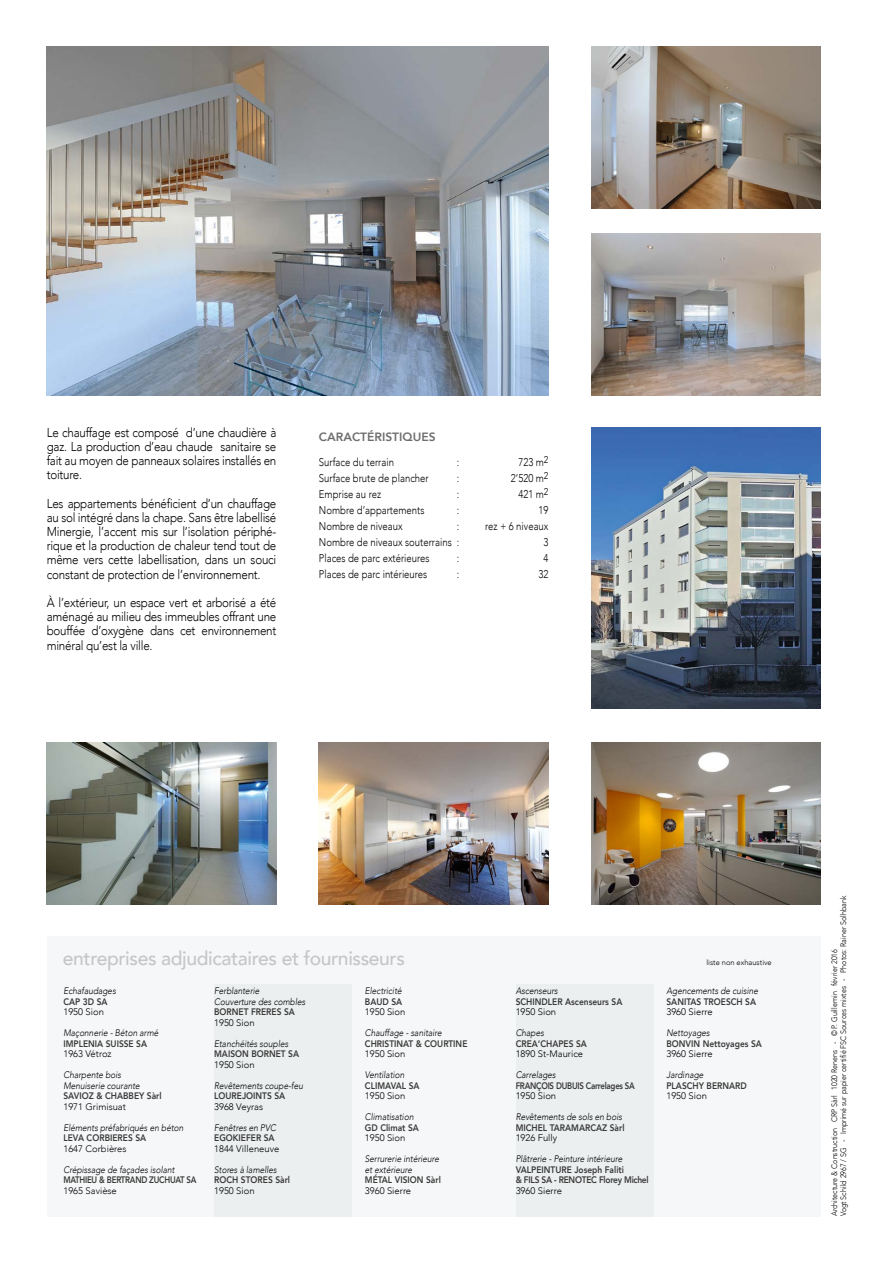
<style>
.page{position:relative;width:893px;height:1263px;background:#fff}
.page>*{position:absolute;margin:0;border:0;box-sizing:border-box;transform-origin:0 0}
.t1{font:500 19.5px "Avenir";letter-spacing:-.02em;color:#c5c6c6}
.t2{font:300 12.9px/14.2px "Avenir";letter-spacing:-.02em;color:#000;text-align:justify;scale:.9 1}
.t3{font:800 12px "Avenir";color:#6e6e6e}
.t4{font:300 11.25px "Avenir";color:#000;scale:.85 1}
.t5{font:italic 300 9.45px/10.5px "Avenir";color:#000;scale:.89 1}
.t6{font:800 9.45px "Avenir";color:#3a3a39;scale:.89 1}
.t7{font:300 9.45px "Avenir";color:#000}
.t8{font:800 9.45px "Avenir";letter-spacing:-.03em;color:#3a3a39;scale:.83 1}
.t9{font:800 9.45px/10.5px "Avenir";letter-spacing:-.03em;color:#3a3a39;scale:.89 1}
.t10{font:300 7.95px/9px "Avenir";color:#000;scale:.9 1}
.t11{font:300 7.5px "Avenir";color:#000}
</style>
<div class="page">
<img style="left:591px;top:428px;width:230px;height:281px">
<img style="left:319px;top:743px;width:230px;height:161px">
<img style="left:591px;top:47px;width:230px;height:161px">
<img style="left:47px;top:47px;width:502px;height:348px">
<div style="left:47px;top:936px;width:774px;height:280px;background:#f6f7f8"></div>
<div style="left:214px;top:984px;width:138px;height:232px;background:#eceff0"></div>
<div style="left:516px;top:984px;width:137px;height:232px;background:#eceff0"></div>
<img style="left:591px;top:234px;width:230px;height:161px">
<img style="left:47px;top:743px;width:229px;height:161px">
<img style="left:591px;top:743px;width:230px;height:161px">
<p class="t2" style="left:47px;top:425px;width:257px">Le chauffage est composé d’une chaudière à gaz. La production d’eau chaude sanitaire se fait au moyen de panneaux solaires installés en toiture.</p>
<p class="t2" style="left:47px;top:496px;width:257px">Les appartements bénéficient d’un chauffage au sol intégré dans la chape. Sans être labellisé Minergie, l’accent mis sur l’isolation périphé&shy;rique et la production de chaleur tend tout de même vers cette labellisation, dans un souci constant de protection de l’environnement.</p>
<p class="t2" style="left:47px;top:595px;width:257px">À l’extérieur, un espace vert et arborisé a été aménagé au milieu des immeubles offrant une bouffée d’oxygène dans cet environnement minéral qu’est la ville.</p>
<p class="t3" style="left:319px;top:426px;width:118px">CARACTÉRISTIQUES</p>
<p class="t4" style="left:319px;top:456px;width:90px">Surface du terrain</p>
<p class="t4" style="left:457px;top:456px;width:4px">:</p>
<p class="t4" style="left:518px;top:456px;width:37px">723 m<sup>2</sup></p>
<p class="t4" style="left:319px;top:472px;width:131px">Surface brute de plancher</p>
<p class="t4" style="left:457px;top:472px;width:4px">:</p>
<p class="t4" style="left:511px;top:472px;width:46px">2’520 m<sup>2</sup></p>
<p class="t4" style="left:319px;top:488px;width:75px">Emprise au rez</p>
<p class="t4" style="left:457px;top:488px;width:4px">:</p>
<p class="t4" style="left:518px;top:488px;width:37px">421 m<sup>2</sup></p>
<p class="t4" style="left:319px;top:504px;width:126px">Nombre d’appartements</p>
<p class="t4" style="left:457px;top:504px;width:4px">:</p>
<p class="t4" style="left:539px;top:504px;width:13px">19</p>
<p class="t4" style="left:319px;top:520px;width:100px">Nombre de niveaux</p>
<p class="t4" style="left:457px;top:520px;width:4px">:</p>
<p class="t4" style="left:485px;top:520px;width:76px">rez + 6 niveaux</p>
<p class="t4" style="left:319px;top:536px;width:167px">Nombre de niveaux souterrains :</p>
<p class="t4" style="left:544px;top:536px;width:7px">3</p>
<p class="t4" style="left:319px;top:552px;width:132px">Places de parc extérieures</p>
<p class="t4" style="left:457px;top:552px;width:4px">:</p>
<p class="t4" style="left:544px;top:552px;width:7px">4</p>
<p class="t4" style="left:319px;top:568px;width:129px">Places de parc intérieures</p>
<p class="t4" style="left:457px;top:568px;width:4px">:</p>
<p class="t4" style="left:539px;top:568px;width:13px">32</p>
<h1 class="t1" style="left:63px;top:941px;width:344px">entreprises adjudicataires et fournisseurs</h1>
<p class="t11" style="left:706px;top:957px;width:67px">liste non exhaustive</p>
<p class="t5" style="left:365px;top:986px;width:43px">Electricité</p>
<p class="t6" style="left:365px;top:993px;width:43px">BAUD SA</p>
<p class="t7" style="left:365px;top:1006px;width:42px">1950 Sion</p>
<p class="t5" style="left:365px;top:1028px;width:88px">Chauffage - sanitaire</p>
<p class="t6" style="left:365px;top:1035px;width:117px">CHRISTINAT &amp; COURTINE</p>
<p class="t7" style="left:365px;top:1048px;width:42px">1950 Sion</p>
<p class="t5" style="left:365px;top:1070px;width:46px">Ventilation</p>
<p class="t6" style="left:365px;top:1077px;width:63px">CLIMAVAL SA</p>
<p class="t7" style="left:365px;top:1090px;width:42px">1950 Sion</p>
<p class="t5" style="left:365px;top:1112px;width:56px">Climatisation</p>
<p class="t6" style="left:365px;top:1119px;width:62px">GD Climat SA</p>
<p class="t7" style="left:365px;top:1132px;width:42px">1950 Sion</p>
<p class="t5" style="left:365px;top:1154px;width:85px">Serrurerie intérieure et extérieure</p>
<p class="t6" style="left:365px;top:1171px;width:87px">MÉTAL VISION Sàrl</p>
<p class="t7" style="left:365px;top:1185px;width:48px">3960 Sierre</p>
<p class="t5" style="left:63px;top:986px;width:60px">Echafaudages</p>
<p class="t6" style="left:63px;top:993px;width:51px">CAP 3D SA</p>
<p class="t7" style="left:63px;top:1006px;width:42px">1950 Sion</p>
<p class="t5" style="left:63px;top:1028px;width:108px">Maçonnerie - Béton armé</p>
<p class="t6" style="left:63px;top:1035px;width:96px">IMPLENIA SUISSE SA</p>
<p class="t7" style="left:63px;top:1048px;width:50px">1963 Vétroz</p>
<p class="t5" style="left:63px;top:1070px;width:87px">Charpente bois<br>Menuiserie courante</p>
<p class="t6" style="left:63px;top:1087px;width:112px">SAVIOZ &amp; CHABBEY Sàrl</p>
<p class="t7" style="left:63px;top:1101px;width:64px">1971 Grimisuat</p>
<p class="t5" style="left:63px;top:1122px;width:136px">Eléments préfabriqués en béton</p>
<p class="t6" style="left:63px;top:1129px;width:94px">LEVA CORBIERES SA</p>
<p class="t7" style="left:63px;top:1143px;width:65px">1647 Corbières</p>
<p class="t5" style="left:63px;top:1164px;width:126px">Crépissage de façades isolant</p>
<p class="t8" style="left:63px;top:1171px;width:162px">MATHIEU &amp; BERTRAND ZUCHUAT SA</p>
<p class="t7" style="left:63px;top:1185px;width:55px">1965 Savièse</p>
<p class="t5" style="left:214px;top:986px;width:104px">Ferblanterie<br>Couverture des combles</p>
<p class="t6" style="left:214px;top:1003px;width:92px">BORNET FRERES SA</p>
<p class="t7" style="left:214px;top:1017px;width:42px">1950 Sion</p>
<p class="t5" style="left:214px;top:1038px;width:85px">Etanchéités souples</p>
<p class="t6" style="left:214px;top:1045px;width:97px">MAISON BORNET SA</p>
<p class="t7" style="left:214px;top:1059px;width:42px">1950 Sion</p>
<p class="t5" style="left:214px;top:1080px;width:101px">Revêtements coupe-feu</p>
<p class="t6" style="left:214px;top:1087px;width:81px">LOUREJOINTS SA</p>
<p class="t7" style="left:214px;top:1101px;width:50px">3968 Veyras</p>
<p class="t5" style="left:214px;top:1122px;width:71px">Fenêtres en PVC</p>
<p class="t6" style="left:214px;top:1129px;width:69px">EGOKIEFER SA</p>
<p class="t7" style="left:214px;top:1143px;width:67px">1844 Villeneuve</p>
<p class="t5" style="left:214px;top:1164px;width:72px">Stores à lamelles</p>
<p class="t6" style="left:214px;top:1171px;width:87px">ROCH STORES Sàrl</p>
<p class="t7" style="left:214px;top:1185px;width:42px">1950 Sion</p>
<p class="t5" style="left:666px;top:986px;width:104px">Agencements de cuisine</p>
<p class="t6" style="left:666px;top:993px;width:102px">SANITAS TROESCH SA</p>
<p class="t7" style="left:666px;top:1006px;width:48px">3960 Sierre</p>
<p class="t5" style="left:666px;top:1028px;width:50px">Nettoyages</p>
<p class="t6" style="left:666px;top:1035px;width:109px">BONVIN Nettoyages SA</p>
<p class="t7" style="left:666px;top:1048px;width:48px">3960 Sierre</p>
<p class="t5" style="left:666px;top:1070px;width:43px">Jardinage</p>
<p class="t6" style="left:666px;top:1077px;width:92px">PLASCHY BERNARD</p>
<p class="t7" style="left:666px;top:1090px;width:42px">1950 Sion</p>
<p class="t5" style="left:516px;top:986px;width:49px">Ascenseurs</p>
<p class="t6" style="left:516px;top:993px;width:121px">SCHINDLER Ascenseurs SA</p>
<p class="t7" style="left:516px;top:1006px;width:42px">1950 Sion</p>
<p class="t5" style="left:516px;top:1028px;width:33px">Chapes</p>
<p class="t6" style="left:516px;top:1035px;width:82px">CREA‘CHAPES SA</p>
<p class="t7" style="left:516px;top:1048px;width:69px">1890 St-Maurice</p>
<p class="t5" style="left:516px;top:1070px;width:47px">Carrelages</p>
<p class="t8" style="left:516px;top:1077px;width:145px">FRANÇOIS DUBUIS Carrelages SA</p>
<p class="t7" style="left:516px;top:1090px;width:42px">1950 Sion</p>
<p class="t5" style="left:516px;top:1112px;width:121px">Revêtements de sols en bois</p>
<p class="t6" style="left:516px;top:1119px;width:124px">MICHEL TARAMARCAZ Sàrl</p>
<p class="t7" style="left:516px;top:1132px;width:43px">1926 Fully</p>
<p class="t5" style="left:516px;top:1154px;width:121px">Plâtrerie - Peinture intérieure</p>
<p class="t9" style="left:516px;top:1164px;width:151px">VALPEINTURE Joseph Faliti<br>&amp; FILS SA - RENOTEC Florey Michel</p>
<p class="t7" style="left:516px;top:1185px;width:48px">3960 Sierre</p>
<p class="t10" style="left:830px;top:1216px;width:358px;rotate:-90deg">Architecture &amp; Construction CRP Sàrl 1020 Renens - © P. Guillemin février 2016<br>Vogt Schild 2967 / SG - Imprimé sur papier certifié FSC Sources mixtes - Photos: Rainer Solhbank</p>
</div>
